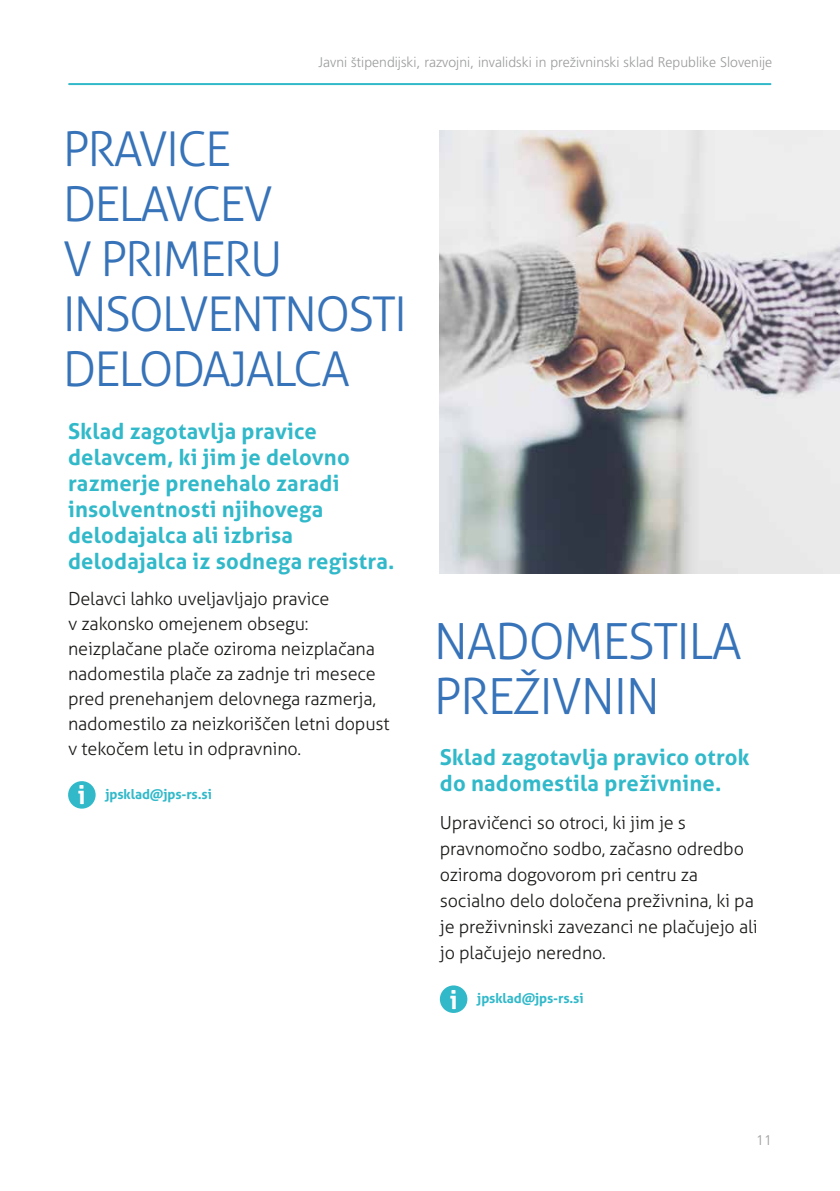
<style>
.page{position:relative;width:840px;height:1191px;background:#fff}
.page>*{position:absolute;margin:0;border:0;box-sizing:border-box;transform-origin:0 0}
.t1{font:300 49.8px/55px "Aller";letter-spacing:-.03em;color:#3773b9}
.t2{font:300 48px/55px "Aller";letter-spacing:-.04em;color:#3773b9}
.t3{font:700 22px/26px "Aller";letter-spacing:.01em;color:#31b9ca}
.t4{font:300 18px/25px "Aller";letter-spacing:-.01em;color:#1a1a18}
.t5{font:300 14px "Frutiger LT Std";color:#9c9d9d}
.t6{font:700 13.6px "Aller";letter-spacing:-.01em;color:#31b9ca}
.s1{font-size:25.6px;color:#fff}
</style>
<div class="page">
<hr style="left:69px;top:83px;width:701px;height:2px;background:#31b9ca">
<div style="left:68px;top:781px;width:28px;height:27px;background:#31b9ca;border-radius:50%"></div>
<div style="left:439px;top:985px;width:28px;height:28px;background:#31b9ca;border-radius:50%"></div>
<img style="left:439px;top:130px;width:400px;height:443px">
<p class="t5" style="left:318px;top:54px;width:455px">Javni štipendijski, razvojni, invalidski in preživninski sklad Republike Slovenije</p>
<h2 class="t2" style="left:63px;top:121px;width:345px">PRAVICE<br>DELAVCEV<br>V PRIMERU<br>INSOLVENTNOSTI<br>DELODAJALCA</h2>
<p class="t3" style="left:68px;top:418px;width:327px">Sklad zagotavlja pravice delavcem, ki jim je delovno razmerje prenehalo zaradi insolventnosti njihovega delodajalca ali izbrisa delodajalca iz sodnega registra.</p>
<p class="t4" style="left:68px;top:586px;width:323px">Delavci lahko uveljavljajo pravice<br>v zakonsko omejenem obsegu: neizplačane plače oziroma neizplačana nadomestila plače za zadnje tri mesece pred prenehanjem delovnega razmerja, nadomestilo za neizkoriščen letni dopust v tekočem letu in odpravnino.</p>
<p class="t6" style="left:78px;top:786px;width:135px"><span class="s1">i</span> jpsklad@jps-rs.si</p>
<h1 class="t1" style="left:433px;top:613px;width:309px">NADOMESTILA<br>PREŽIVNIN</h1>
<p class="t3" style="left:439px;top:744px;width:311px">Sklad zagotavlja pravico otrok do nadomestila preživnine.</p>
<p class="t4" style="left:439px;top:809px;width:319px;line-height:26px">Upravičenci so otroci, ki jim je s pravnomočno sodbo, začasno odredbo oziroma dogovorom pri centru za socialno delo določena preživnina, ki pa je preživninski zavezanci ne plačujejo ali jo plačujejo neredno.</p>
<p class="t6" style="left:449px;top:990px;width:135px"><span class="s1">i</span> jpsklad@jps-rs.si</p>
<p class="t5" style="left:755px;top:1132px;width:17px">11</p>
</div>
